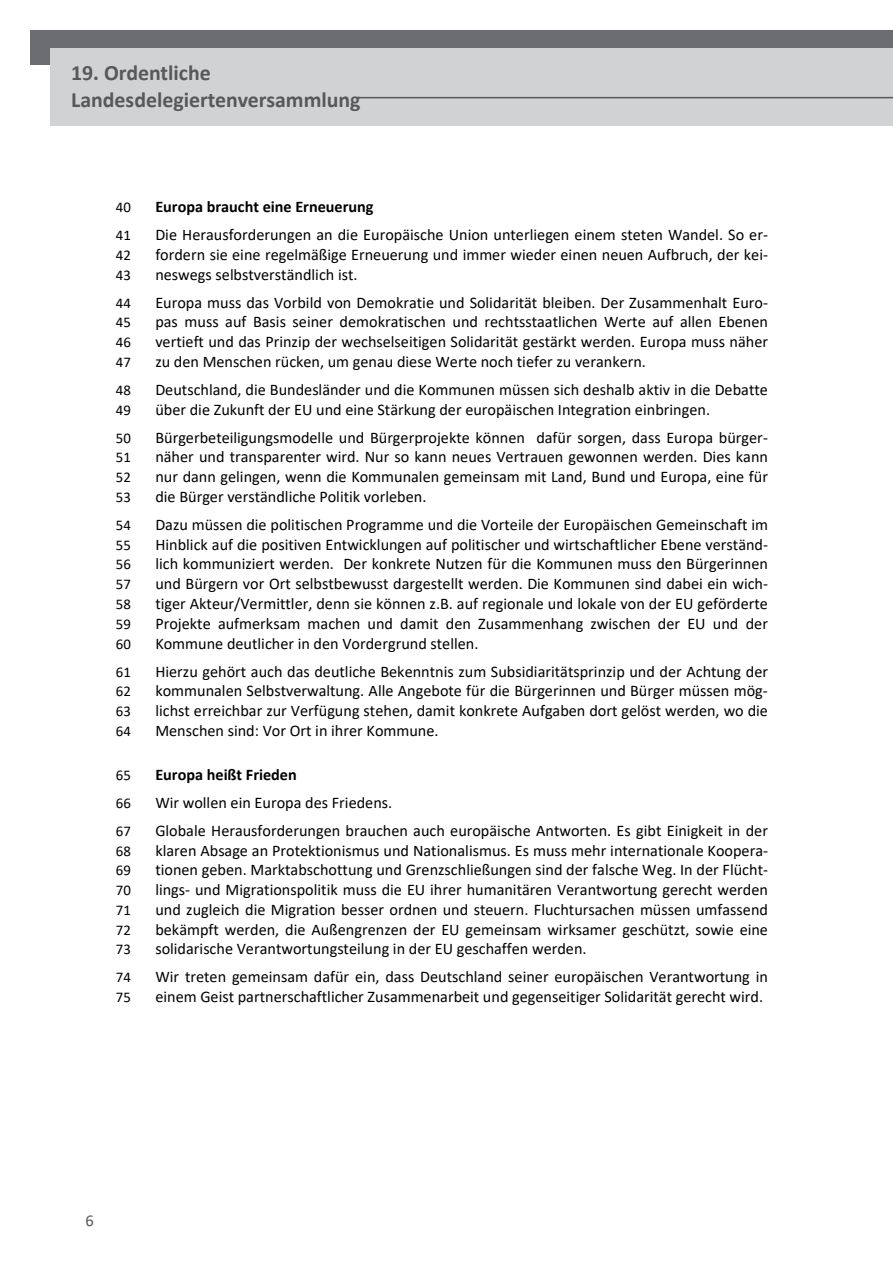
<style>
.page{position:relative;width:893px;height:1263px;background:#fff}
.page>*{position:absolute;margin:0;border:0;box-sizing:border-box;transform-origin:0 0}
.t1{font:700 21.9px/26.8px "Calibri";color:#57585a}
.t2{font:16.5px "Calibri";color:#57585a}
.t3{font:16.2px "Calibri";color:#000}
.t4{font:700 16.2px "Calibri";color:#000}
.t5{font:14.85px "Calibri";color:#000}
</style>
<div class="page">
<svg style="left:892px;top:30px;width:1px;height:19px"></svg>
<hr style="left:892px;top:49px;width:1px;height:77px;background:#d1d2d4">
<div style="left:30px;top:30px;width:862px;height:34px;background:#6c6d70"></div>
<div style="left:50px;top:49px;width:842px;height:77px;background:#d1d2d4"></div>
<hr style="left:359px;top:97px;width:534px;height:1px;background:#57585a">
<h1 class="t1" style="left:71px;top:59px;width:291px">19. Ordentliche<br>Landesdelegiertenversammlung</h1>
<p class="t5" style="left:116px;top:197px;width:17px">40</p>
<p class="t4" style="left:155px;top:195px;width:220px">Europa braucht eine Erneuerung</p>
<p class="t5" style="left:116px;top:225px;width:17px">41</p>
<p class="t3" style="left:155px;top:223px;width:614px">Die Herausforderungen an die Europäische Union unterliegen einem steten Wandel. So er-</p>
<p class="t5" style="left:116px;top:245px;width:17px">42</p>
<p class="t3" style="left:155px;top:243px;width:614px">fordern sie eine regelmäßige Erneuerung und immer wieder einen neuen Aufbruch, der kei-</p>
<p class="t5" style="left:116px;top:264px;width:17px">43</p>
<p class="t3" style="left:155px;top:263px;width:204px">neswegs selbstverständlich ist.</p>
<p class="t5" style="left:116px;top:292px;width:17px">44</p>
<p class="t3" style="left:155px;top:291px;width:614px">Europa muss das Vorbild von Demokratie und Solidarität bleiben. Der Zusammenhalt Euro-</p>
<p class="t5" style="left:116px;top:312px;width:17px">45</p>
<p class="t3" style="left:155px;top:311px;width:614px">pas muss auf Basis seiner demokratischen und rechtsstaatlichen Werte auf allen Ebenen</p>
<p class="t5" style="left:116px;top:332px;width:17px">46</p>
<p class="t3" style="left:155px;top:331px;width:614px">vertieft und das Prinzip der wechselseitigen Solidarität gestärkt werden. Europa muss näher</p>
<p class="t5" style="left:116px;top:352px;width:17px">47</p>
<p class="t3" style="left:155px;top:350px;width:492px">zu den Menschen rücken, um genau diese Werte noch tiefer zu verankern.</p>
<p class="t5" style="left:116px;top:380px;width:17px">48</p>
<p class="t3" style="left:155px;top:378px;width:614px">Deutschland, die Bundesländer und die Kommunen müssen sich deshalb aktiv in die Debatte</p>
<p class="t5" style="left:116px;top:399px;width:17px">49</p>
<p class="t3" style="left:155px;top:398px;width:556px">über die Zukunft der EU und eine Stärkung der europäischen Integration einbringen.</p>
<p class="t5" style="left:116px;top:427px;width:17px">50</p>
<p class="t3" style="left:155px;top:426px;width:614px">Bürgerbeteiligungsmodelle und Bürgerprojekte können dafür sorgen, dass Europa bürger-</p>
<p class="t5" style="left:116px;top:447px;width:17px">51</p>
<p class="t3" style="left:155px;top:446px;width:614px">näher und transparenter wird. Nur so kann neues Vertrauen gewonnen werden. Dies kann</p>
<p class="t5" style="left:116px;top:467px;width:17px">52</p>
<p class="t3" style="left:155px;top:465px;width:614px">nur dann gelingen, wenn die Kommunalen gemeinsam mit Land, Bund und Europa, eine für</p>
<p class="t5" style="left:116px;top:487px;width:17px">53</p>
<p class="t3" style="left:155px;top:485px;width:273px">die Bürger verständliche Politik vorleben.</p>
<p class="t5" style="left:116px;top:515px;width:17px">54</p>
<p class="t3" style="left:155px;top:513px;width:614px">Dazu müssen die politischen Programme und die Vorteile der Europäischen Gemeinschaft im</p>
<p class="t5" style="left:116px;top:534px;width:17px">55</p>
<p class="t3" style="left:155px;top:533px;width:614px">Hinblick auf die positiven Entwicklungen auf politischer und wirtschaftlicher Ebene verständ-</p>
<p class="t5" style="left:116px;top:554px;width:17px">56</p>
<p class="t3" style="left:155px;top:553px;width:614px">lich kommuniziert werden. Der konkrete Nutzen für die Kommunen muss den Bürgerinnen</p>
<p class="t5" style="left:116px;top:574px;width:17px">57</p>
<p class="t3" style="left:155px;top:573px;width:614px">und Bürgern vor Ort selbstbewusst dargestellt werden. Die Kommunen sind dabei ein wich-</p>
<p class="t5" style="left:116px;top:594px;width:17px">58</p>
<p class="t3" style="left:155px;top:592px;width:614px">tiger Akteur/Vermittler, denn sie können z.B. auf regionale und lokale von der EU geförderte</p>
<p class="t5" style="left:116px;top:613px;width:17px">59</p>
<p class="t3" style="left:155px;top:612px;width:614px">Projekte aufmerksam machen und damit den Zusammenhang zwischen der EU und der</p>
<p class="t5" style="left:116px;top:633px;width:17px">60</p>
<p class="t3" style="left:155px;top:632px;width:325px">Kommune deutlicher in den Vordergrund stellen.</p>
<p class="t5" style="left:116px;top:661px;width:17px">61</p>
<p class="t3" style="left:155px;top:660px;width:614px">Hierzu gehört auch das deutliche Bekenntnis zum Subsidiaritätsprinzip und der Achtung der</p>
<p class="t5" style="left:116px;top:681px;width:17px">62</p>
<p class="t3" style="left:155px;top:680px;width:614px">kommunalen Selbstverwaltung. Alle Angebote für die Bürgerinnen und Bürger müssen mög-</p>
<p class="t5" style="left:116px;top:701px;width:17px">63</p>
<p class="t3" style="left:155px;top:699px;width:614px">lichst erreichbar zur Verfügung stehen, damit konkrete Aufgaben dort gelöst werden, wo die</p>
<p class="t5" style="left:116px;top:721px;width:17px">64</p>
<p class="t3" style="left:155px;top:719px;width:285px">Menschen sind: Vor Ort in ihrer Kommune.</p>
<p class="t5" style="left:116px;top:765px;width:17px">65</p>
<p class="t4" style="left:155px;top:763px;width:143px">Europa heißt Frieden</p>
<p class="t5" style="left:116px;top:793px;width:17px">66</p>
<p class="t3" style="left:155px;top:791px;width:238px">Wir wollen ein Europa des Friedens.</p>
<p class="t5" style="left:116px;top:820px;width:17px">67</p>
<p class="t3" style="left:155px;top:819px;width:614px">Globale Herausforderungen brauchen auch europäische Antworten. Es gibt Einigkeit in der</p>
<p class="t5" style="left:116px;top:840px;width:17px">68</p>
<p class="t3" style="left:155px;top:839px;width:614px">klaren Absage an Protektionismus und Nationalismus. Es muss mehr internationale Koopera-</p>
<p class="t5" style="left:116px;top:860px;width:17px">69</p>
<p class="t3" style="left:155px;top:859px;width:614px">tionen geben. Marktabschottung und Grenzschließungen sind der falsche Weg. In der Flücht-</p>
<p class="t5" style="left:116px;top:880px;width:17px">70</p>
<p class="t3" style="left:155px;top:878px;width:614px">lings- und Migrationspolitik muss die EU ihrer humanitären Verantwortung gerecht werden</p>
<p class="t5" style="left:116px;top:900px;width:17px">71</p>
<p class="t3" style="left:155px;top:898px;width:614px">und zugleich die Migration besser ordnen und steuern. Fluchtursachen müssen umfassend</p>
<p class="t5" style="left:116px;top:919px;width:17px">72</p>
<p class="t3" style="left:155px;top:918px;width:614px">bekämpft werden, die Außengrenzen der EU gemeinsam wirksamer geschützt, sowie eine</p>
<p class="t5" style="left:116px;top:939px;width:17px">73</p>
<p class="t3" style="left:155px;top:938px;width:433px">solidarische Verantwortungsteilung in der EU geschaffen werden.</p>
<p class="t5" style="left:116px;top:967px;width:17px">74</p>
<p class="t3" style="left:155px;top:966px;width:614px">Wir treten gemeinsam dafür ein, dass Deutschland seiner europäischen Verantwortung in</p>
<p class="t5" style="left:116px;top:987px;width:17px">75</p>
<p class="t3" style="left:155px;top:985px;width:609px">einem Geist partnerschaftlicher Zusammenarbeit und gegenseitiger Solidarität gerecht wird.</p>
<p class="t2" style="left:86px;top:1209px;width:10px">6</p>
</div>
